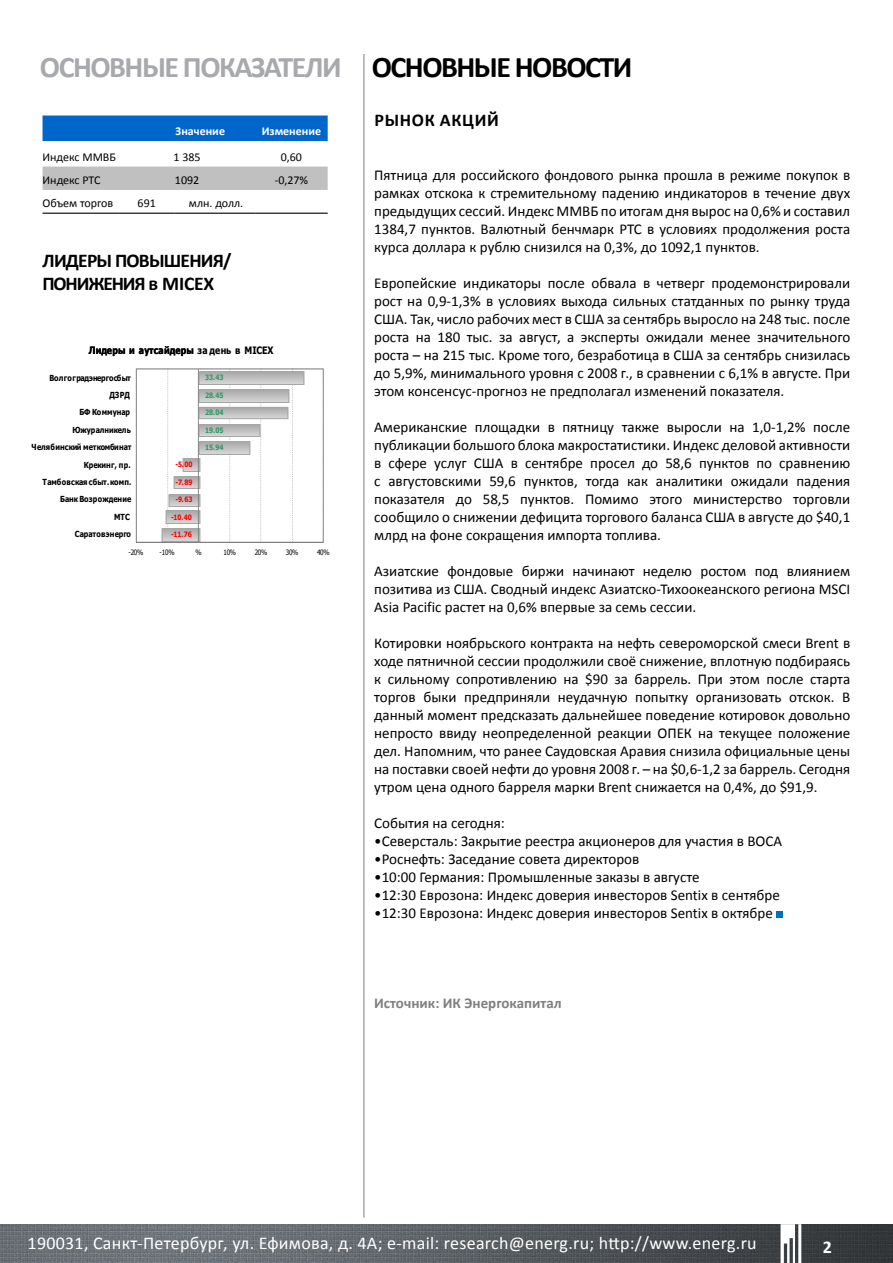
<style>
.page{position:relative;width:893px;height:1263px;background:#fff}
.page>*{position:absolute;margin:0;border:0;box-sizing:border-box;transform-origin:0 0}
.t1{font:700 30px "Calibri";letter-spacing:-.05em;color:#a7a9ac}
.t2{font:700 19.5px/23.4px "Calibri";letter-spacing:-.04em;color:#000}
.t3{font:18px "Calibri";letter-spacing:.015em;color:#fff}
.t4{font:700 18px "Calibri";color:#000}
.t5{font:700 18px "Calibri";color:#fff}
.t6{font:15px/18px "Calibri";color:#000;text-align:justify}
.t7{font:700 15px "Calibri";color:#808080}
.t8{font:12px "Calibri";color:#000}
.t9{font:700 12px "Calibri";color:#fff}
.t10{font:700 10.2px "Tahoma";letter-spacing:.01em;color:#000;scale:.86 1}
.t11{font:700 8.4px "Tahoma";letter-spacing:.015em;color:#000;scale:.86 1}
.t12{font:700 7.35px "Tahoma";letter-spacing:-.01em;color:#f00;scale:.86 1}
.t13{font:700 7.35px "Tahoma";letter-spacing:-.01em;color:#396;scale:.86 1}
.t14{font:7.35px "Tahoma";letter-spacing:-.045em;color:#000;scale:.86 1}
.s1{color:#000}
</style>
<div class="page">
<img style="left:0;top:1224px;width:893px;height:39px">
<hr style="left:363px;top:54px;width:2px;height:1163px;background:#a7a9ac">
<div style="left:776px;top:911px;width:7px;height:7px;background:#0070c0"></div>
<svg style="left:781px;top:1224px;width:20px;height:39px"></svg>
<div style="left:43px;top:116px;width:285px;height:25px;background:#06c"></div>
<div style="left:43px;top:167px;width:285px;height:23px;background:#c0c0c0"></div>
<hr style="left:43px;top:213px;width:76px;height:1px;background:#000">
<hr style="left:119px;top:213px;width:55px;height:1px;background:#000">
<hr style="left:174px;top:213px;width:81px;height:1px;background:#000">
<hr style="left:255px;top:213px;width:73px;height:1px;background:#000">
<svg style="left:167px;top:370px;width:1px;height:157px"></svg>
<svg style="left:260px;top:370px;width:1px;height:170px"></svg>
<svg style="left:292px;top:370px;width:1px;height:170px"></svg>
<div style="left:136px;top:368px;width:188px;height:175px;border:1px solid #7f7f7f"></div>
<svg style="left:223px;top:368px;width:7px;height:174px"></svg>
<img style="left:162px;top:527px;width:39px;height:15px">
<img style="left:166px;top:510px;width:35px;height:15px">
<img style="left:168px;top:493px;width:33px;height:14px">
<img style="left:174px;top:476px;width:27px;height:13px">
<img style="left:182px;top:458px;width:19px;height:15px">
<img style="left:199px;top:440px;width:51px;height:15px">
<img style="left:199px;top:424px;width:61px;height:14px">
<img style="left:199px;top:406px;width:89px;height:14px">
<img style="left:199px;top:388px;width:90px;height:15px">
<img style="left:199px;top:371px;width:106px;height:15px">
<hr style="left:136px;top:542px;width:187px;height:1px;background:#808080">
<hr style="left:198px;top:369px;width:1px;height:173px;background:#808080">
<h1 class="t1" style="left:40px;top:47px;width:594px">ОСНОВНЫЕ ПОКАЗАТЕЛИ <span class="s1">ОСНОВНЫЕ НОВОСТИ</span></h1>
<p class="t9" style="left:176px;top:123px;width:51px">Значение</p>
<p class="t9" style="left:262px;top:123px;width:61px">Изменение</p>
<p class="t8" style="left:43px;top:149px;width:75px">Индекс ММВБ</p>
<p class="t8" style="left:174px;top:149px;width:29px">1 385</p>
<p class="t8" style="left:281px;top:149px;width:23px">0,60</p>
<p class="t8" style="left:43px;top:172px;width:59px">Индекс РТС</p>
<p class="t8" style="left:175px;top:172px;width:26px">1092</p>
<p class="t8" style="left:275px;top:172px;width:35px">-0,27%</p>
<p class="t8" style="left:43px;top:196px;width:72px">Объем торгов</p>
<p class="t8" style="left:138px;top:196px;width:20px">691</p>
<p class="t8" style="left:189px;top:196px;width:56px">млн. долл.</p>
<h2 class="t2" style="left:43px;top:248px;width:191px">ЛИДЕРЫ ПОВЫШЕНИЯ/<br>ПОНИЖЕНИЯ в MICEX</h2>
<p class="t10" style="left:89px;top:343px;width:217px">Лидеры и аутсайдеры за день в MICEX</p>
<p class="t11" style="left:49px;top:372px;width:96px">Волгоградэнергосбыт</p>
<p class="t13" style="left:205px;top:373px;width:23px">33.43</p>
<p class="t11" style="left:109px;top:389px;width:25px">ДЗРД</p>
<p class="t13" style="left:205px;top:390px;width:23px">28.45</p>
<p class="t11" style="left:79px;top:406px;width:60px">БФ Коммунар</p>
<p class="t13" style="left:205px;top:407px;width:23px">28.04</p>
<p class="t11" style="left:73px;top:424px;width:69px">Южуралникель</p>
<p class="t13" style="left:205px;top:425px;width:23px">19.05</p>
<p class="t11" style="left:32px;top:441px;width:118px">Челябинский меткомбинат</p>
<p class="t13" style="left:205px;top:442px;width:23px">15.94</p>
<p class="t11" style="left:84px;top:458px;width:56px">Крекинг, пр.</p>
<p class="t12" style="left:176px;top:459px;width:21px">-5.00</p>
<p class="t11" style="left:43px;top:476px;width:105px">Тамбовская сбыт. комп.</p>
<p class="t12" style="left:176px;top:477px;width:21px">-7.89</p>
<p class="t11" style="left:60px;top:493px;width:84px">Банк Возрождение</p>
<p class="t12" style="left:176px;top:494px;width:21px">-9.63</p>
<p class="t11" style="left:114px;top:511px;width:20px">МТС</p>
<p class="t12" style="left:171px;top:512px;width:26px">-10.40</p>
<p class="t11" style="left:75px;top:528px;width:67px">Саратовэнерго</p>
<p class="t12" style="left:171px;top:529px;width:26px">-11.76</p>
<p class="t14" style="left:128px;top:547px;width:19px">-20%</p>
<p class="t14" style="left:160px;top:547px;width:19px">-10%</p>
<p class="t14" style="left:196px;top:547px;width:9px">%</p>
<p class="t14" style="left:223px;top:547px;width:16px">10%</p>
<p class="t14" style="left:255px;top:547px;width:16px">20%</p>
<p class="t14" style="left:286px;top:547px;width:16px">30%</p>
<p class="t14" style="left:317px;top:547px;width:16px">40%</p>
<p class="t4" style="left:375px;top:109px;width:13px">рынок</p>
<p class="t4" style="left:440px;top:109px;width:13px">акций</p>
<p class="t6" style="left:374px;top:166px;width:478px">Пятница для российского фондового рынка прошла в режиме покупок в рамках отскока к стремительному падению индикаторов в течение двух предыдущих сессий. Индекс ММВБ по итогам дня вырос на 0,6% и составил 1384,7 пунктов. Валютный бенчмарк РТС в условиях продолжения роста курса доллара к рублю снизился на 0,3%, до 1092,1 пунктов.</p>
<p class="t6" style="left:374px;top:274px;width:478px">Европейские индикаторы после обвала в четверг продемонстрировали рост на 0,9-1,3% в условиях выхода сильных статданных по рынку труда США. Так, число рабочих мест в США за сентябрь выросло на 248 тыс. после роста на 180 тыс. за август, а эксперты ожидали менее значительного роста – на 215 тыс. Кроме того, безработица в США за сентябрь снизилась до 5,9%, минимального уровня с 2008 г., в сравнении с 6,1% в августе. При этом консенсус-прогноз не предполагал изменений показателя.</p>
<p class="t6" style="left:374px;top:418px;width:478px">Американские площадки в пятницу также выросли на 1,0-1,2% после публикации большого блока макростатистики. Индекс деловой активности в сфере услуг США в сентябре просел до 58,6 пунктов по сравнению с августовскими 59,6 пунктов, тогда как аналитики ожидали падения показателя до 58,5 пунктов. Помимо этого министерство торговли сообщило о снижении дефицита торгового баланса США в августе до $40,1 млрд на фоне сокращения импорта топлива.</p>
<p class="t6" style="left:374px;top:562px;width:478px">Азиатские фондовые биржи начинают неделю ростом под влиянием позитива из США. Сводный индекс Азиатско-Тихоокеанского региона MSCI Asia Pacific растет на 0,6% впервые за семь сессии.</p>
<p class="t6" style="left:374px;top:634px;width:478px">Котировки ноябрьского контракта на нефть североморской смеси Brent в ходе пятничной сессии продолжили своё снижение, вплотную подбираясь к сильному сопротивлению на $90 за баррель. При этом после старта торгов быки предприняли неудачную попытку организовать отскок. В данный момент предсказать дальнейшее поведение котировок довольно непросто ввиду неопределенной реакции ОПЕК на текущее положение дел. Напомним, что ранее Саудовская Аравия снизила официальные цены на поставки своей нефти до уровня 2008 г. – на $0,6-1,2 за баррель. Сегодня утром цена одного барреля марки Brent снижается на 0,4%, до $91,9.</p>
<p class="t6" style="left:374px;top:814px;width:132px">События на сегодня:</p>
<p class="t6" style="left:374px;top:832px;width:410px">•Северсталь: Закрытие реестра акционеров для участия в ВОСА</p>
<p class="t6" style="left:374px;top:850px;width:267px">•Роснефть: Заседание совета директоров</p>
<p class="t6" style="left:374px;top:868px;width:327px">•10:00 Германия: Промышленные заказы в августе</p>
<p class="t6" style="left:374px;top:886px;width:407px">•12:30 Еврозона: Индекс доверия инвесторов Sentix в сентябре</p>
<p class="t6" style="left:374px;top:904px;width:400px">•12:30 Еврозона: Индекс доверия инвесторов Sentix в октябре</p>
<p class="t7" style="left:374px;top:993px;width:189px">Источник: ИК Энергокапитал</p>
<p class="t3" style="left:28px;top:1232px;width:730px">190031, Санкт-Петербург, ул. Ефимова, д. 4А; e-mail: research@energ.ru; http://www.energ.ru</p>
<p class="t5" style="left:823px;top:1235px;width:11px">2</p>
</div>
